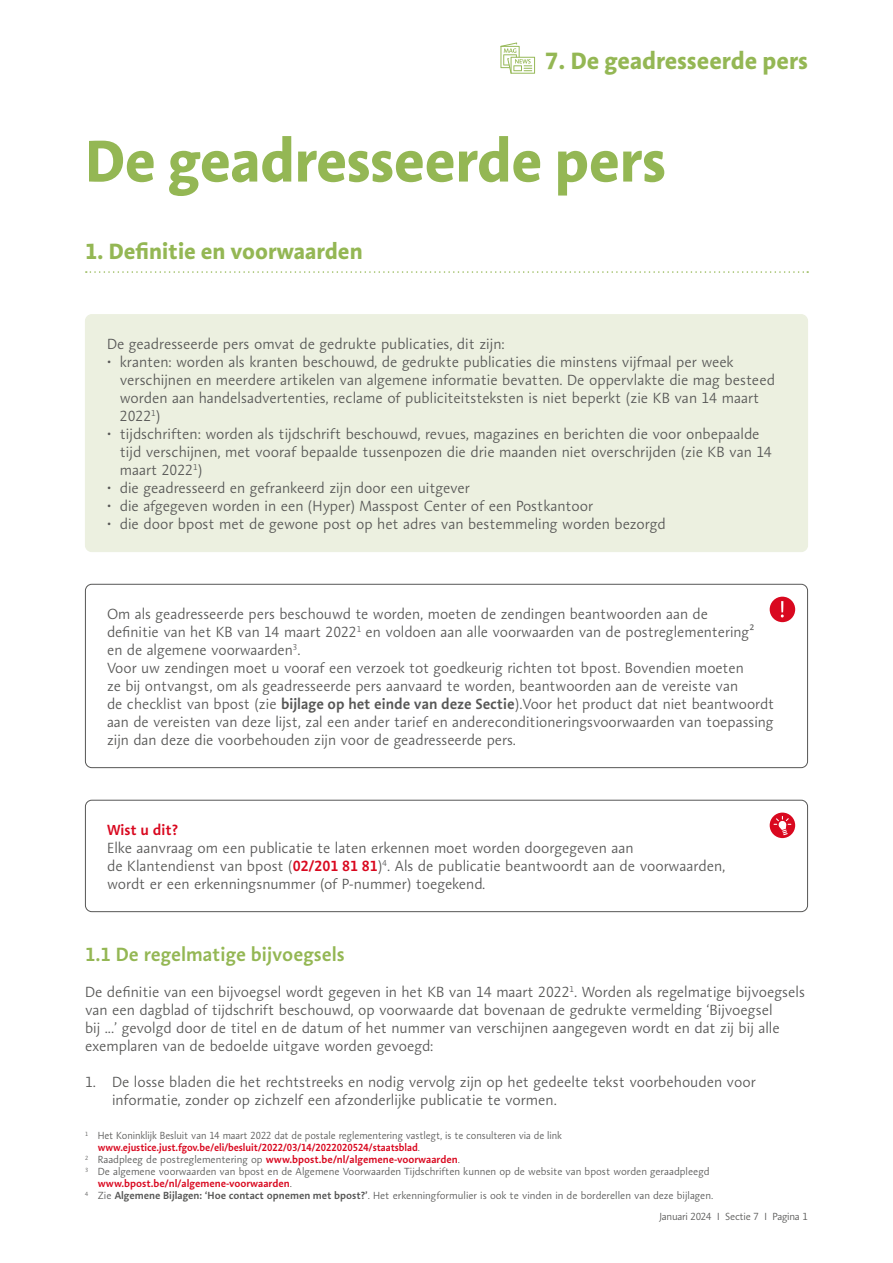
<style>
.page{position:relative;width:893px;height:1263px;background:#fff}
.page>*{position:absolute;margin:0;border:0;box-sizing:border-box;transform-origin:0 0}
.t1{font:700 60px "Aroma No 2 LT Pro";letter-spacing:-.01em;color:#94b754}
.t2{font:700 24px "Aroma No 2 LT Pro";color:#94b754}
.t3{font:700 22.5px "Aroma No 2 LT Pro";color:#94b754}
.t4{font:600 19.5px "Aroma No 2 LT Pro";color:#94b754}
.t5{font:300 15px/18px "Aroma No 2 LT Pro";color:#575756}
.t6{font:600 15px "Aroma No 2 LT Pro";color:#d9081f}
.t7{font:300 10.5px "Aroma No 2 LT Pro";letter-spacing:-.005em;color:#575756}
.t8{font:600 10.5px "Aroma No 2 LT Pro";letter-spacing:-.005em;color:#d9081f}
.t9{font:300 10.5px "Aroma No 2 LT Pro";letter-spacing:-.005em;color:#575756;scale:.96 1}
.t10{font:600 10.5px "Aroma No 2 LT Pro";letter-spacing:-.005em;color:#d9081f;scale:.96 1}
.t11{font:300 10.5px "Aroma No 2 LT Pro";letter-spacing:-.025em;color:#575756}
.s1{font-weight:600}
.s2{font-weight:600;color:#d9081f}
.s3{font-weight:300;color:#575756}
</style>
<div class="page">
<svg style="left:500px;top:43px;width:35px;height:31px"></svg>
<svg style="left:86px;top:271px;width:722px;height:2px"></svg>
<div style="left:85px;top:315px;width:722px;height:237px;background:#ecf0e0;border-radius:6px"></div>
<div style="left:85px;top:314px;width:723px;height:238px;border:1px solid #ecf0e0;border-radius:6px"></div>
<div style="left:85px;top:584px;width:723px;height:184px;border:1px solid #575756;border-radius:6px"></div>
<div style="left:770px;top:597px;width:25px;height:25px;background:#d9081f;border-radius:50%"></div>
<svg style="left:781px;top:601px;width:3px;height:16px"></svg>
<div style="left:85px;top:800px;width:723px;height:112px;border:1px solid #575756;border-radius:6px"></div>
<div style="left:770px;top:812px;width:25px;height:26px;background:#d9081f;border-radius:50%"></div>
<svg style="left:774px;top:816px;width:17px;height:19px"></svg>
<h2 class="t2" style="left:545px;top:45px;width:264px">7. De geadresseerde pers</h2>
<h1 class="t1" style="left:85px;top:121px;width:583px">De geadresseerde pers</h1>
<h3 class="t3" style="left:85px;top:236px;width:279px">1. Definitie en voorwaarden</h3>
<p class="t5" style="left:107px;top:335px;width:399px">De geadresseerde pers omvat de gedrukte publicaties, dit zijn:</p>
<p class="t5" style="left:120px;top:353px;width:657px;text-indent:-13px">• kranten: worden als kranten beschouwd, de gedrukte publicaties die minstens vijfmaal per week verschijnen en meerdere artikelen van algemene informatie bevatten. De oppervlakte die mag besteed worden aan handelsadvertenties, reclame of publiciteitsteksten is niet beperkt (zie KB van 14 maart 2022<sup>1</sup>)</p>
<p class="t5" style="left:120px;top:425px;width:654px;text-indent:-13px">• tijdschriften: worden als tijdschrift beschouwd, revues, magazines en berichten die voor onbepaalde tijd verschijnen, met vooraf bepaalde tussenpozen die drie maanden niet overschrijden (zie KB van 14 maart 2022<sup>1</sup>)</p>
<p class="t5" style="left:107px;top:479px;width:364px">• die geadresseerd en gefrankeerd zijn door een uitgever</p>
<p class="t5" style="left:107px;top:497px;width:488px">• die afgegeven worden in een (Hyper) Masspost Center of een Postkantoor</p>
<p class="t5" style="left:107px;top:515px;width:560px">• die door bpost met de gewone post op het adres van bestemmeling worden bezorgd</p>
<p class="t5" style="left:107px;top:604px;width:669px">Om als geadresseerde pers beschouwd te worden, moeten de zendingen beantwoorden aan de<br>definitie van het KB van 14 maart 2022<sup>1</sup> en voldoen aan alle voorwaarden van de postreglementering²<br>en de algemene voorwaarden<sup>3</sup>.<br>Voor uw zendingen moet u vooraf een verzoek tot goedkeurig richten tot bpost. Bovendien moeten<br>ze bij ontvangst, om als geadresseerde pers aanvaard te worden, beantwoorden aan de vereiste van<br>de checklist van bpost (zie <span class="s1">bijlage op het einde van deze Sectie</span>).Voor het product dat niet beantwoordt aan de vereisten van deze lijst, zal een ander tarief en andereconditioneringsvoorwaarden van toepassing zijn dan deze die voorbehouden zijn voor de geadresseerde pers.</p>
<p class="t6" style="left:107px;top:820px;width:72px">Wist u dit?</p>
<p class="t5" style="left:107px;top:838px;width:620px">Elke aanvraag om een publicatie te laten erkennen moet worden doorgegeven aan<br>de Klantendienst van bpost (<span class="s2">02/201 81 81</span>)<sup>4</sup>. Als de publicatie beantwoordt aan de voorwaarden, wordt er een erkenningsnummer (of P-nummer) toegekend.</p>
<h3 class="t4" style="left:85px;top:941px;width:261px">1.1 De regelmatige bijvoegsels</h3>
<p class="t5" style="left:85px;top:982px;width:721px">De definitie van een bijvoegsel wordt gegeven in het KB van 14 maart 2022<sup>1</sup>. Worden als regelmatige bijvoegsels van een dagblad of tijdschrift beschouwd, op voorwaarde dat bovenaan de gedrukte vermelding ‘Bijvoegsel<br>bij ...’ gevolgd door de titel en de datum of het nummer van verschijnen aangegeven wordt en dat zij bij alle exemplaren van de bedoelde uitgave worden gevoegd:</p>
<p class="t5" style="left:112px;top:1072px;width:645px;text-indent:-27px">1. De losse bladen die het rechtstreeks en nodig vervolg zijn op het gedeelte tekst voorbehouden voor informatie, zonder op zichzelf een afzonderlijke publicatie te vormen.</p>
<p class="t9" style="left:85px;top:1129px;width:498px"><sup>1</sup> Het Koninklijk Besluit van 14 maart 2022 dat de postale reglementering vastlegt, is te consulteren via de link</p>
<p class="t10" style="left:98px;top:1141px;width:337px">www.ejustice.just.fgov.be/eli/besluit/2022/03/14/2022020524/staatsblad<span class="s3">.</span></p>
<p class="t8" style="left:85px;top:1153px;width:376px"><sup>2</sup> <span class="s3">Raadpleeg de postreglementering op</span> www.bpost.be/nl/algemene-voorwaarden<span class="s3">.</span></p>
<p class="t7" style="left:85px;top:1165px;width:626px"><sup>3</sup> De algemene voorwaarden van bpost en de Algemene Voorwaarden Tijdschriften kunnen op de website van bpost worden geraadpleegd</p>
<p class="t8" style="left:98px;top:1177px;width:196px">www.bpost.be/nl/algemene-voorwaarden<span class="s3">.</span></p>
<p class="t7" style="left:85px;top:1189px;width:630px"><sup>4</sup> Zie <span class="s1">Algemene Bijlagen: ‘Hoe contact opnemen met bpost?’</span>. Het erkenningformulier is ook te vinden in de borderellen van deze bijlagen.</p>
<p class="t11" style="left:660px;top:1210px;width:150px">Januari 2024 I Sectie 7 I Pagina 1</p>
</div>
